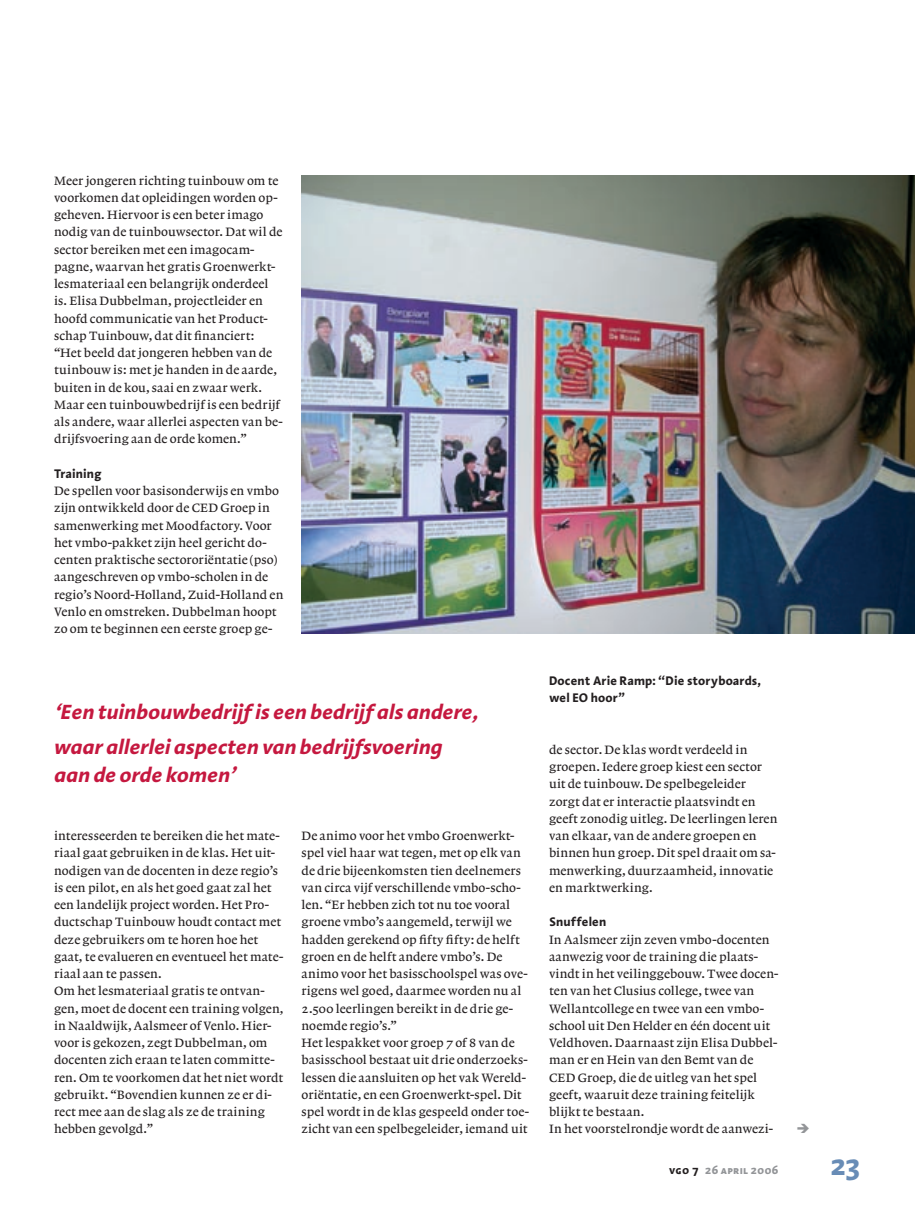
<style>
.page{position:relative;width:915px;height:1212px;background:#fff}
.page>*{position:absolute;margin:0;border:0;box-sizing:border-box;transform-origin:0 0}
.t1{font:700 30px "Linotype Aroma";color:#688cb6}
.t2{font:italic 700 21px/34.5px "Linotype Aroma";letter-spacing:-.005em;color:#c5183f}
.t3{font:500 12.75px/17.2px "Lexicon No 1 Roman A";letter-spacing:.01em;color:#231f20}
.t4{font:700 12.75px/17.2px "Linotype Aroma";letter-spacing:.005em;color:#231f20}
.t5{font:700 12px "Linotype Aroma SC";letter-spacing:.025em;color:#939598}
.s1{color:#231f20}
</style>
<div class="page">
<img style="left:301px;top:176px;width:613px;height:457px">
<p class="t3" style="left:54px;top:172px;width:230px">Meer jongeren richting tuinbouw om te voorkomen dat opleidingen worden op&shy;geheven. Hiervoor is een beter imago nodig van de tuinbouwsector. Dat wil de sector bereiken met een imagocam&shy;pagne, waarvan het gratis Groenwerkt&shy;lesmateriaal een belangrijk onderdeel is. Elisa Dubbelman, projectleider en hoofd communicatie van het Product&shy;schap Tuinbouw, dat dit financiert: “Het beeld dat jongeren hebben van de tuinbouw is: met je handen in de aarde, buiten in de kou, saai en zwaar werk.<br>Maar een tuinbouwbedrijf is een bedrijf als andere, waar allerlei aspecten van be&shy;drijfsvoering aan de orde komen.”</p>
<p class="t4" style="left:54px;top:464px;width:49px">Training</p>
<p class="t3" style="left:54px;top:482px;width:231px">De spellen voor basisonderwijs en vmbo zijn ontwikkeld door de CED Groep in samenwerking met Moodfactory. Voor het vmbo-pakket zijn heel gericht do&shy;centen praktische sectororiëntatie (pso) aangeschreven op vmbo-scholen in de regio’s Noord-Holland, Zuid-Holland en Venlo en omstreken. Dubbelman hoopt zo om te beginnen een eerste groep ge-</p>
<h2 class="t2" style="left:54px;top:694px;width:425px">‘Een tuinbouwbedrijf is een bedrijf als andere, waar allerlei aspecten van bedrijfsvoering</h2>
<h2 class="t2" style="left:54px;top:757px;width:182px">aan de orde komen’</h2>
<p class="t3" style="left:54px;top:827px;width:231px">ïnteresseerden te bereiken die het mate&shy;riaal gaat gebruiken in de klas. Het uit&shy;nodigen van de docenten in deze regio’s is een pilot, en als het goed gaat zal het een landelijk project worden. Het Pro&shy;ductschap Tuinbouw houdt contact met deze gebruikers om te horen hoe het gaat, te evalueren en eventueel het mate&shy;riaal aan te passen.<br>Om het lesmateriaal gratis te ontvan&shy;gen, moet de docent een training volgen, in Naaldwijk, Aalsmeer of Venlo. Hier&shy;voor is gekozen, zegt Dubbelman, om docenten zich eraan te laten committe&shy;ren. Om te voorkomen dat het niet wordt gebruikt. “Bovendien kunnen ze er di&shy;rect mee aan de slag als ze de training hebben gevolgd.”</p>
<p class="t3" style="left:301px;top:827px;width:229px">De animo voor het vmbo Groenwerkt&shy;spel viel haar wat tegen, met op elk van de drie bijeenkomsten tien deelnemers van circa vijf verschillende vmbo-scho&shy;len. “Er hebben zich tot nu toe vooral groene vmbo’s aangemeld, terwijl we hadden gerekend op fifty fifty: de helft groen en de helft andere vmbo’s. De animo voor het basisschoolspel was ove&shy;rigens wel goed, daarmee worden nu al 2.500 leerlingen bereikt in de drie ge&shy;noemde regio’s.”<br>Het lespakket voor groep 7 of 8 van de basisschool bestaat uit drie onderzoeks&shy;lessen die aansluiten op het vak Wereld&shy;oriëntatie, en een Groenwerkt-spel. Dit spel wordt in de klas gespeeld onder toe&shy;zicht van een spelbegeleider, iemand uit</p>
<p class="t4" style="left:549px;top:671px;width:213px">Docent Arie Ramp: “Die storyboards, wel EO hoor”</p>
<p class="t3" style="left:549px;top:741px;width:230px">de sector. De klas wordt verdeeld in groepen. Iedere groep kiest een sector uit de tuinbouw. De spelbegeleider zorgt dat er interactie plaatsvindt en geeft zonodig uitleg. De leerlingen leren van elkaar, van de andere groepen en binnen hun groep. Dit spel draait om sa&shy;menwerking, duurzaamheid, innovatie en marktwerking.</p>
<p class="t4" style="left:549px;top:913px;width:59px">Snuffelen</p>
<p class="t3" style="left:549px;top:931px;width:231px">In Aalsmeer zijn zeven vmbo-docenten aanwezig voor de training die plaats&shy;vindt in het veilinggebouw. Twee docen&shy;ten van het Clusius college, twee van Wellantcollege en twee van een vmbo&shy;school uit Den Helder en één docent uit Veldhoven. Daarnaast zijn Elisa Dubbel&shy;man er en Hein van den Bemt van de CED Groep, die de uitleg van het spel geeft, waaruit deze training feitelijk blijkt te bestaan.<br>In het voorstelrondje wordt de aanwezi-</p>
<p class="t5" style="left:669px;top:1162px;width:111px"><span class="s1">vgo 7</span> 26 april 2006</p>
<h1 class="t1" style="left:829px;top:1144px;width:29px">23</h1>
</div>
